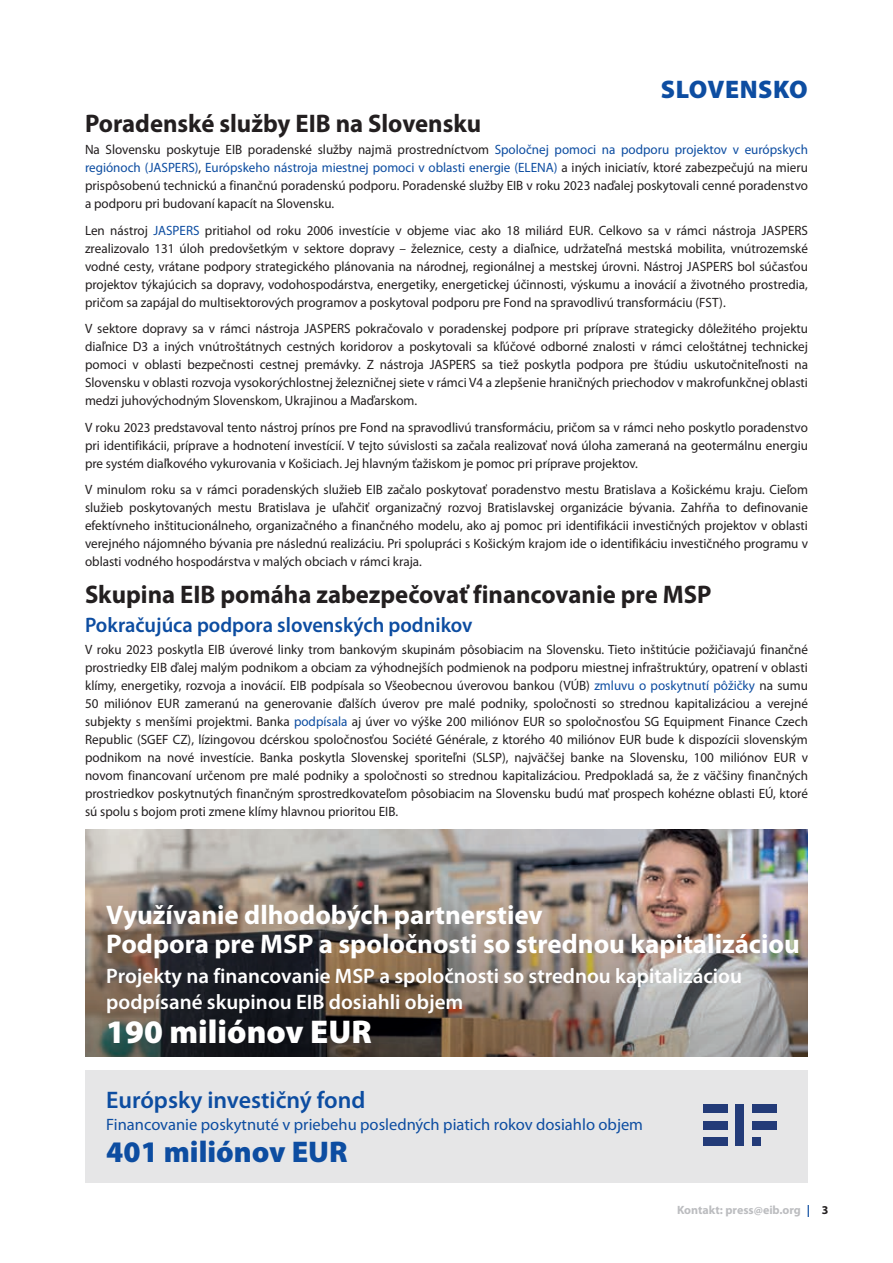
<style>
.page{position:relative;width:893px;height:1263px;background:#fff}
.page>*{position:absolute;margin:0;border:0;box-sizing:border-box;transform-origin:0 0}
._01_TITRE_PROJET{font:900 33px "Myriad Pro";color:#fff}
.TEXTE_BOX_BLEU{font:900 30px "Myriad Pro";color:#0d4da1}
.BANDEAU_SUR_PHOTO{font:700 27px "Myriad Pro";color:#fff}
._01_TITRE_PROJET-2{font:700 25.5px "Myriad Pro";color:#231f20}
.t1{font:900 25.5px "Myriad Pro";letter-spacing:.02em;color:#0d4da1}
.TEXTE_BOX_BLEU-2{font:600 24px "Myriad Pro";color:#0d4da1}
.BANDEAU_SUR_PHOTO-2{font:600 21px/25.5px "Myriad Pro";color:#fff}
._01a_SOUS_TITRE_PROJET{font:600 21px "Myriad Pro";color:#0d4da1}
.TEXTE_BOX_BLEU-3{font:16.5px "Myriad Pro";color:#0d4da1}
._01_TEXTE_COURANT{font:13.5px/18px "Myriad Pro";color:#231f20;text-align:justify}
.t2{font:700 12px "Myriad Pro";color:#bcbdc0}
.s1{color:#0d4da1}
.s2{color:#231f20}
</style>
<div class="page">
<img style="left:85px;top:829px;width:723px;height:13px">
<img style="left:85px;top:842px;width:723px;height:215px">
<div style="left:85px;top:1070px;width:723px;height:113px;background:#e6e6e7"></div>
<div style="left:703px;top:1105px;width:24px;height:8px;background:#233b78"></div>
<div style="left:736px;top:1105px;width:8px;height:41px;background:#233b78"></div>
<div style="left:752px;top:1137px;width:8px;height:9px;background:#233b78"></div>
<div style="left:703px;top:1121px;width:24px;height:8px;background:#233b78"></div>
<div style="left:752px;top:1105px;width:25px;height:8px;background:#233b78"></div>
<div style="left:752px;top:1121px;width:25px;height:8px;background:#233b78"></div>
<div style="left:703px;top:1137px;width:24px;height:9px;background:#233b78"></div>
<h3 class="t1" style="left:661px;top:75px;width:148px">SLOVENSKO</h3>
<p class="_01_TITRE_PROJET-2" style="left:85px;top:109px;width:398px">Poradenské služby EIB na Slovensku</p>
<p class="_01_TEXTE_COURANT" style="left:85px;top:141px;width:724px">Na Slovensku poskytuje EIB poradenské služby najmä prostredníctvom <span class="s1">Spoločnej pomoci na podporu projektov v európskych regiónoch (JASPERS)</span>, <span class="s1">Európskeho nástroja miestnej pomoci v oblasti energie (ELENA)</span> a iných iniciatív, ktoré zabezpečujú na mieru prispôsobenú technickú a finančnú poradenskú podporu. Poradenské služby EIB v roku 2023 naďalej poskytovali cenné poradenstvo a podporu pri budovaní kapacít na Slovensku.</p>
<p class="_01_TEXTE_COURANT" style="left:85px;top:221px;width:724px">Len nástroj <span class="s1">JASPERS</span> pritiahol od roku 2006 investície v objeme viac ako 18 miliárd EUR. Celkovo sa v rámci nástroja JASPERS zrealizovalo 131 úloh predovšetkým v sektore dopravy – železnice, cesty a diaľnice, udržateľná mestská mobilita, vnútrozemské vodné cesty, vrátane podpory strategického plánovania na národnej, regionálnej a mestskej úrovni. Nástroj JASPERS bol súčasťou projektov týkajúcich sa dopravy, vodohospodárstva, energetiky, energetickej účinnosti, výskumu a inovácií a životného prostredia, pričom sa zapájal do multisektorových programov a poskytoval podporu pre Fond na spravodlivú transformáciu (FST).</p>
<p class="_01_TEXTE_COURANT" style="left:85px;top:320px;width:724px">V sektore dopravy sa v rámci nástroja JASPERS pokračovalo v poradenskej podpore pri príprave strategicky dôležitého projektu diaľnice D3 a iných vnútroštátnych cestných koridorov a poskytovali sa kľúčové odborné znalosti v rámci celoštátnej technickej pomoci v oblasti bezpečnosti cestnej premávky. Z nástroja JASPERS sa tiež poskytla podpora pre štúdiu uskutočniteľnosti na Slovensku v oblasti rozvoja vysokorýchlostnej železničnej siete v rámci V4 a zlepšenie hraničných priechodov v makrofunkčnej oblasti medzi juhovýchodným Slovenskom, Ukrajinou a Maďarskom.</p>
<p class="_01_TEXTE_COURANT" style="left:85px;top:418px;width:724px">V roku 2023 predstavoval tento nástroj prínos pre Fond na spravodlivú transformáciu, pričom sa v rámci neho poskytlo poradenstvo pri identifikácii, príprave a hodnotení investícií. V tejto súvislosti sa začala realizovať nová úloha zameraná na geotermálnu energiu pre systém diaľkového vykurovania v Košiciach. Jej hlavným ťažiskom je pomoc pri príprave projektov.</p>
<p class="_01_TEXTE_COURANT" style="left:85px;top:481px;width:724px">V minulom roku sa v rámci poradenských služieb EIB začalo poskytovať poradenstvo mestu Bratislava a Košickému kraju. Cieľom služieb poskytovaných mestu Bratislava je uľahčiť organizačný rozvoj Bratislavskej organizácie bývania. Zahŕňa to definovanie efektívneho inštitucionálneho, organizačného a finančného modelu, ako aj pomoc pri identifikácii investičných projektov v oblasti verejného nájomného bývania pre následnú realizáciu. Pri spolupráci s Košickým krajom ide o identifikáciu investičného programu v oblasti vodného hospodárstva v malých obciach v rámci kraja.</p>
<p class="_01_TITRE_PROJET-2" style="left:85px;top:580px;width:628px">Skupina EIB pomáha zabezpečovať financovanie pre MSP</p>
<p class="_01a_SOUS_TITRE_PROJET" style="left:85px;top:613px;width:389px">Pokračujúca podpora slovenských podnikov</p>
<p class="_01_TEXTE_COURANT" style="left:85px;top:641px;width:724px">V roku 2023 poskytla EIB úverové linky trom bankovým skupinám pôsobiacim na Slovensku. Tieto inštitúcie požičiavajú finančné prostriedky EIB ďalej malým podnikom a obciam za výhodnejších podmienok na podporu miestnej infraštruktúry, opatrení v oblasti klímy, energetiky, rozvoja a inovácií. EIB podpísala so Všeobecnou úverovou bankou (VÚB) <span class="s1">zmluvu o poskytnutí pôžičky</span> na sumu 50 miliónov EUR zameranú na generovanie ďalších úverov pre malé podniky, spoločnosti so strednou kapitalizáciou a verejné subjekty s menšími projektmi. Banka <span class="s1">podpísala</span> aj úver vo výške 200 miliónov EUR so spoločnosťou SG Equipment Finance Czech Republic (SGEF CZ), lízingovou dcérskou spoločnosťou Société Générale, z ktorého 40 miliónov EUR bude k dispozícii slovenským podnikom na nové investície. Banka poskytla Slovenskej sporiteľni (SLSP), najväčšej banke na Slovensku, 100 miliónov EUR v novom financovaní určenom pre malé podniky a spoločnosti so strednou kapitalizáciou. Predpokladá sa, že z väčšiny finančných prostriedkov poskytnutých finančným sprostredkovateľom pôsobiacim na Slovensku budú mať prospech kohézne oblasti EÚ, ktoré sú spolu s bojom proti zmene klímy hlavnou prioritou EIB.</p>
<p class="BANDEAU_SUR_PHOTO" style="left:106px;top:899px;width:438px">Využívanie dlhodobých partnerstiev</p>
<p class="BANDEAU_SUR_PHOTO" style="left:106px;top:929px;width:695px">Podpora pre MSP a spoločnosti so strednou kapitalizáciou</p>
<p class="BANDEAU_SUR_PHOTO-2" style="left:106px;top:964px;width:637px">Projekty na financovanie MSP a spoločnosti so strednou kapitalizáciou podpísané skupinou EIB dosiahli objem</p>
<p class="_01_TITRE_PROJET" style="left:106px;top:1013px;width:267px">190 miliónov EUR</p>
<p class="TEXTE_BOX_BLEU-2" style="left:106px;top:1086px;width:261px">Európsky investičný fond</p>
<p class="TEXTE_BOX_BLEU-3" style="left:106px;top:1116px;width:538px">Financovanie poskytnuté v priebehu posledných piatich rokov dosiahlo objem</p>
<p class="TEXTE_BOX_BLEU" style="left:106px;top:1134px;width:243px">401 miliónov EUR</p>
<p class="t2" style="left:677px;top:1203px;width:153px">Kontakt: press@eib.org <span class="s1">|</span> <span class="s2">3</span></p>
</div>
